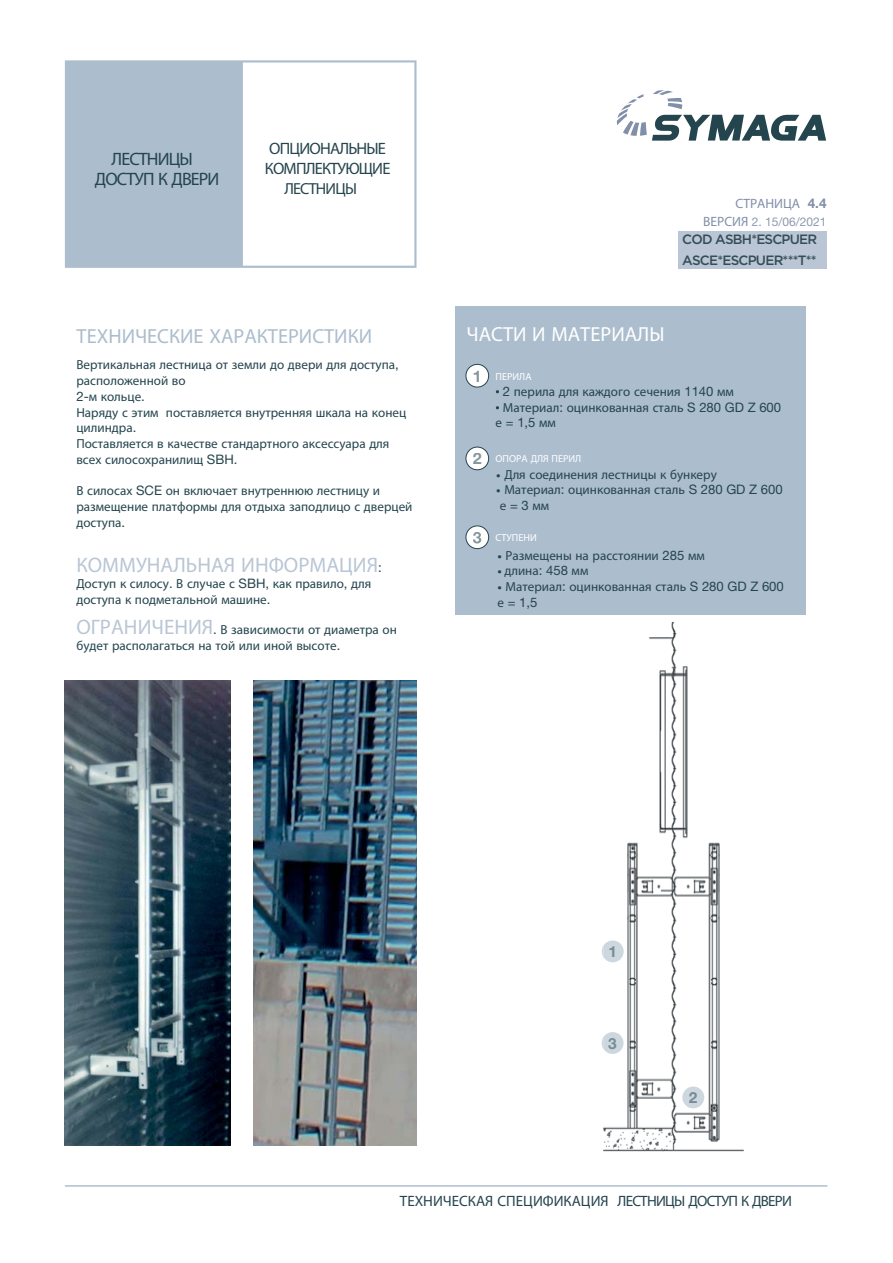
<style>
.page{position:relative;width:893px;height:1263px;background:#fff}
.page>*{position:absolute;margin:0;border:0;box-sizing:border-box;transform-origin:0 0}
.t1{font:21px "Myriad Pro";color:#bac6d5}
.t2{font:20.4px "Myriad Pro";color:#acbdcd}
.t3{font:20.4px "Myriad Pro";color:#fff}
.t4{font:18px/20.4px "Myriad Pro";letter-spacing:-.05em;color:#25454e;text-align:center}
.t5{font:16.5px/19.8px "Myriad Pro";letter-spacing:-.05em;color:#25454e}
.t6{font:16.05px "Myriad Pro";letter-spacing:-.05em;color:#25454e}
.t7{font:700 16.05px "Helvetica Neue LT Std";color:#85979d}
.t8{font:700 15.45px "Helvetica Neue LT Std";color:#798b94}
.t9{font:15px "Myriad Pro";color:#25454e}
.t10{font:500 13.5px/21px "Gotham";letter-spacing:-.06em;color:#354d55}
.t11{font:13.5px "Myriad Pro";color:#818fa8}
.t12{font:13.05px/15.8px "Myriad Pro";color:#25454e}
.t13{font:13.05px "Helvetica Neue LT Std";color:#25454e}
.t14{font:12px "Helvetica Neue LT Std";color:#8d99b0}
.t15{font:10.2px "Myriad Pro";color:#fff}
.s1{font-family:"Helvetica Neue LT Std";font-weight:700}
.s2{font-family:"Myriad Pro";font-size:13.5px;color:#818fa8}
.s3{font-family:"Helvetica Neue LT Std"}
.s4{font-family:"Helvetica Neue LT Std";font-size:13.05px;color:#25454e}
.s5{font-size:21px;color:#bac6d5}
.s6{font-family:"Myriad Pro"}
.s7{font-family:"Helvetica Neue LT Std";font-size:9px}
</style>
<div class="page">
<hr style="left:65px;top:1185px;width:762px;height:2px;background:#acbdcd">
<div style="left:455px;top:306px;width:351px;height:309px;background:#acbdcd"></div>
<svg style="left:65px;top:60px;width:351px;height:208px;fill:#acbdcd"></svg>
<svg style="left:617px;top:90px;width:209px;height:51px"></svg>
<img style="left:603px;top:622px;width:141px;height:530px">
<img style="left:603px;top:940px;width:21px;height:22px">
<svg style="left:609px;top:946px;width:5px;height:11px"></svg>
<img style="left:682px;top:1087px;width:22px;height:21px">
<svg style="left:689px;top:1092px;width:8px;height:11px"></svg>
<img style="left:603px;top:1032px;width:20px;height:22px">
<svg style="left:602px;top:1037px;width:14px;height:12px"></svg>
<div style="left:466px;top:364px;width:23px;height:23px;background:#fff;border-radius:50%"></div>
<div style="left:465px;top:364px;width:24px;height:23px;border:1px solid #25454e;border-radius:50%"></div>
<div style="left:466px;top:447px;width:23px;height:23px;background:#fff;border-radius:50%"></div>
<div style="left:465px;top:447px;width:24px;height:23px;border:1px solid #25454e;border-radius:50%"></div>
<div style="left:466px;top:526px;width:23px;height:23px;background:#fff;border-radius:50%"></div>
<div style="left:465px;top:526px;width:24px;height:23px;border:1px solid #25454e;border-radius:50%"></div>
<svg style="left:473px;top:532px;width:8px;height:12px"></svg>
<img style="left:253px;top:680px;width:164px;height:465px">
<img style="left:65px;top:680px;width:165px;height:465px">
<div style="left:678px;top:232px;width:148px;height:37px;background:#bac6d5"></div>
<h3 class="t4" style="left:95px;top:149px;width:126px">ЛЕСТНИЦЫ<br>ДОСТУП К ДВЕРИ</h3>
<p class="t5" style="left:265px;top:139px;width:127px">ОПЦИОНАЛЬНЫЕ<br>КОМПЛЕКТУЮЩИЕ</p>
<p class="t6" style="left:284px;top:179px;width:74px">ЛЕСТНИЦЫ</p>
<p class="t11" style="left:735px;top:195px;width:92px">СТРАНИЦА <span class="s1">4.4</span></p>
<p class="t14" style="left:703px;top:215px;width:125px"><span class="s2">ВЕРСИЯ</span> 2. 15/06/2021</p>
<p class="t10" style="left:682px;top:231px;width:137px">COD ASBH*ESCPUER<br>ASCE*ESCPUER***T**</p>
<h2 class="t2" style="left:77px;top:324px;width:297px">ТЕХНИЧЕСКИЕ ХАРАКТЕРИСТИКИ</h2>
<h2 class="t3" style="left:466px;top:323px;width:199px">ЧАСТИ И МАТЕРИАЛЫ</h2>
<p class="t12" style="left:76px;top:357px;width:331px">Вертикальная лестница от земли до двери для доступа<span class="s3">, </span>расположенной во<br><span class="s3">2-</span>м кольце<span class="s3">.<br></span>Наряду с этим поставляется внутренняя шкала на конец цилиндра<span class="s3">.<br></span>Поставляется в качестве стандартного аксессуара для всех силосохранилищ <span class="s3">SBH.</span></p>
<p class="t12" style="left:76px;top:483px;width:338px">В силосах <span class="s3">SCE</span> он включает внутреннюю лестницу и размещение платформы для отдыха заподлицо с дверцей доступа<span class="s3">.</span></p>
<h1 class="t1" style="left:76px;top:553px;width:307px">КОММУНАЛЬНАЯ ИНФОРМАЦИЯ<span class="s4">:</span></h1>
<p class="t12" style="left:76px;top:576px;width:296px">Доступ к силосу<span class="s3">.</span> В случае с <span class="s3">SBH,</span> как правило<span class="s3">,</span> для доступа к подметальной машине<span class="s3">.</span></p>
<p class="t12" style="left:76px;top:622px;width:322px"><span class="s5">ОГРАНИЧЕНИЯ</span><span class="s3">.</span> В зависимости от диаметра он будет располагаться на той или иной высоте<span class="s3">.</span></p>
<p class="t7" style="left:473px;top:367px;width:10px">1</p>
<p class="t7" style="left:473px;top:450px;width:10px">2</p>
<p class="t15" style="left:496px;top:370px;width:37px">ПЕРИЛА</p>
<p class="t12" style="left:496px;top:383px;width:287px"><span class="s3">· 2</span> перила для каждого сечения <span class="s3">1140</span> мм<br><span class="s3">·</span> Материал<span class="s3">:</span> оцинкованная сталь <span class="s3">S 280 GD Z 600</span></p>
<p class="t13" style="left:496px;top:415px;width:62px"><span class="s6">е</span> = 1,5 <span class="s6">мм</span></p>
<p class="t15" style="left:496px;top:453px;width:87px">ОПОРА ДЛЯ ПЕРИЛ</p>
<p class="t12" style="left:496px;top:466px;width:222px"><span class="s7">•</span> Для соединения лестницы к бункеру</p>
<p class="t12" style="left:496px;top:482px;width:288px"><span class="s7">•</span> Материал<span class="s3">:</span> оцинкованная сталь <span class="s3">S 280 GD Z 600 </span>е <span class="s3">= 3</span> мм</p>
<p class="t15" style="left:496px;top:532px;width:43px">СТУПЕНИ</p>
<p class="t12" style="left:497px;top:547px;width:209px"><span class="s7">•</span> Размещены на расстоянии <span class="s3">285</span> мм</p>
<p class="t12" style="left:497px;top:563px;width:92px"><span class="s7">•</span> длина<span class="s3">: 458</span> мм</p>
<p class="t12" style="left:497px;top:579px;width:288px"><span class="s7">•</span> Материал<span class="s3">:</span> оцинкованная сталь <span class="s3">S 280 GD Z 600</span></p>
<p class="t13" style="left:497px;top:595px;width:41px"><span class="s6">е</span> = 1,5</p>
<p class="t8" style="left:608px;top:943px;width:10px">1</p>
<p class="t8" style="left:608px;top:1034px;width:10px">3</p>
<p class="t8" style="left:689px;top:1089px;width:10px">2</p>
<p class="t9" style="left:400px;top:1193px;width:394px">ТЕХНИЧЕСКАЯ СПЕЦИФИКАЦИЯ ЛЕСТНИЦЫ ДОСТУП К ДВЕРИ</p>
</div>
